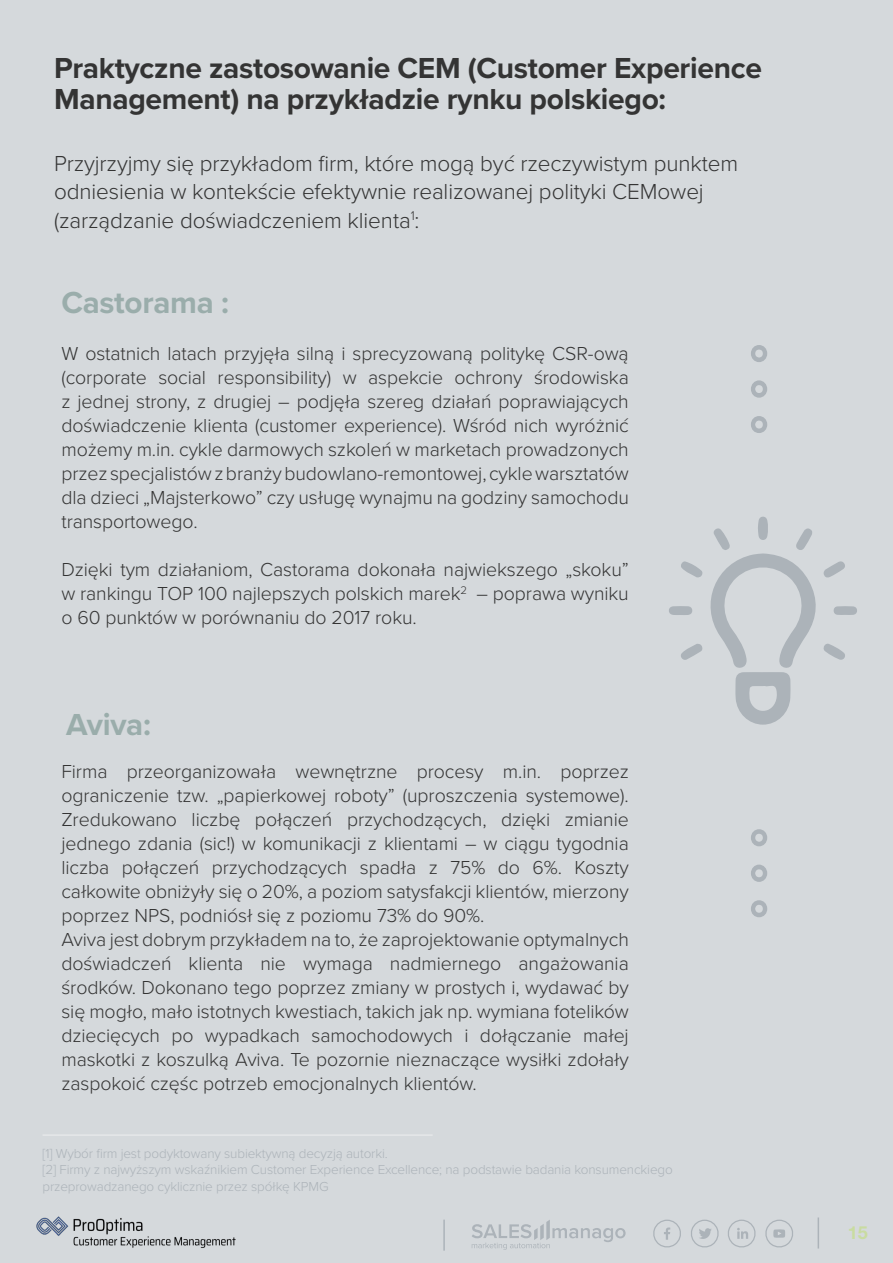
<style>
.page{position:relative;width:893px;height:1263px;background:#d5d9dc}
.page>*{position:absolute;margin:0;border:0;box-sizing:border-box;transform-origin:0 0}
.t1{font:700 31.5px "Proxima Nova";letter-spacing:-.01em;color:#9aadab}
.t2{font:700 30px/31.5px "Proxima Nova";letter-spacing:-.01em;color:#343434}
.t3{font:300 22.5px/28.5px "Proxima Nova";letter-spacing:-.005em;color:#343434}
.t4{font:300 19.5px/24px "Proxima Nova";letter-spacing:-.005em;color:#343434;text-align:justify}
.t5{font:700 18px "Helvetica Neue LT Pro";color:#c9dca1}
.t6{font:300 13.5px "Proxima Nova";letter-spacing:-.01em;color:#acb3b9}
</style>
<div class="page">
<svg style="left:751px;top:380px;width:16px;height:18px"></svg>
<svg style="left:751px;top:416px;width:16px;height:17px"></svg>
<svg style="left:751px;top:345px;width:16px;height:17px"></svg>
<svg style="left:751px;top:864px;width:16px;height:18px"></svg>
<svg style="left:751px;top:900px;width:16px;height:17px"></svg>
<svg style="left:751px;top:829px;width:16px;height:17px"></svg>
<svg style="left:669px;top:516px;width:188px;height:209px"></svg>
<hr style="left:43px;top:1134px;width:390px;height:2px;background:#e6e7e9">
<svg style="left:653px;top:1219px;width:28px;height:29px"></svg>
<svg style="left:691px;top:1219px;width:28px;height:29px"></svg>
<svg style="left:728px;top:1219px;width:28px;height:29px"></svg>
<svg style="left:765px;top:1219px;width:28px;height:29px"></svg>
<hr style="left:818px;top:1217px;width:1px;height:31px;background:#acb3b9">
<svg style="left:472px;top:1220px;width:154px;height:30px"></svg>
<img style="left:36px;top:1216px;width:200px;height:32px">
<hr style="left:443px;top:1219px;width:2px;height:32px;background:#acb3b9">
<p class="t2" style="left:54px;top:51px;width:709px">Praktyczne zastosowanie CEM (Customer Experience<br>Management) na przykładzie rynku polskiego:</p>
<p class="t3" style="left:54px;top:148px;width:686px">Przyjrzyjmy się przykładom firm, które mogą być rzeczywistym punktem odniesienia w kontekście efektywnie realizowanej polityki CEMowej (zarządzanie doświadczeniem klienta<sup>1</sup>:</p>
<p class="t1" style="left:61px;top:279px;width:169px">Castorama :</p>
<p class="t4" style="left:61px;top:341px;width:569px">W ostatnich latach przyjęła silną i sprecyzowaną politykę CSR-ową (corporate social responsibility) w aspekcie ochrony środowiska z jednej strony, z drugiej – podjęła szereg działań poprawiających doświadczenie klienta (customer experience). Wśród nich wyróżnić możemy m.in. cykle darmowych szkoleń w marketach prowadzonych przez specjalistów z branży budowlano-remontowej, cykle warsztatów dla dzieci „Majsterkowo” czy usługę wynajmu na godziny samochodu transportowego.</p>
<p class="t4" style="left:61px;top:557px;width:569px">Dzięki tym działaniom, Castorama dokonała najwiekszego „skoku” w rankingu TOP 100 najlepszych polskich marek<sup>2</sup> – poprawa wyniku o 60 punktów w porównaniu do 2017 roku.</p>
<p class="t1" style="left:66px;top:701px;width:86px">Aviva:</p>
<p class="t4" style="left:61px;top:758px;width:569px">Firma przeorganizowała wewnętrzne procesy m.in. poprzez ograniczenie tzw. „papierkowej roboty” (uproszczenia systemowe).<br>Zredukowano liczbę połączeń przychodzących, dzięki zmianie jednego zdania (sic!) w komunikacji z klientami – w ciągu tygodnia liczba połączeń przychodzących spadła z 75% do 6%. Koszty całkowite obniżyły się o 20%, a poziom satysfakcji klientów, mierzony poprzez NPS, podniósł się z poziomu 73% do 90%.</p>
<p class="t4" style="left:61px;top:926px;width:569px">Aviva jest dobrym przykładem na to, że zaprojektowanie optymalnych doświadczeń klienta nie wymaga nadmiernego angażowania środków. Dokonano tego poprzez zmiany w prostych i, wydawać by się mogło, mało istotnych kwestiach, takich jak np. wymiana fotelików dziecięcych po wypadkach samochodowych i dołączanie małej maskotki z koszulką Aviva. Te pozornie nieznaczące wysiłki zdołały zaspokoić częśc potrzeb emocjonalnych klientów.</p>
<p class="t6" style="left:43px;top:1143px;width:347px">[1] Wybór firm jest podyktowany subiektywną decyzją autorki.</p>
<p class="t6" style="left:43px;top:1159px;width:632px">[2] Firmy z najwyższym wskaźnikiem Customer Experience Excellence; na podstawie badania konsumenckiego</p>
<p class="t6" style="left:43px;top:1176px;width:288px">przeprowadzanego cyklicznie przez spółkę KPMG</p>
<p class="t5" style="left:848px;top:1222px;width:22px">15</p>
</div>
